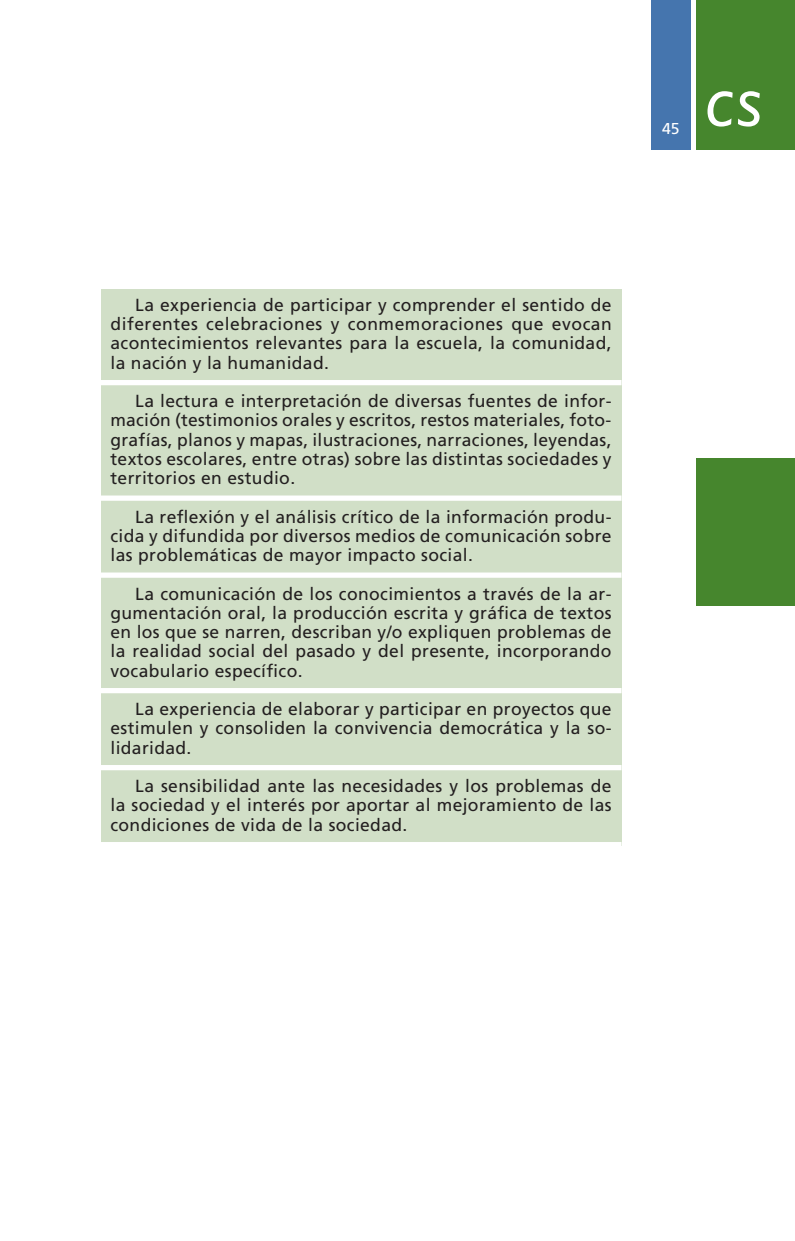
<style>
.page{position:relative;width:795px;height:1241px;background:#fff}
.page>*{position:absolute;margin:0;border:0;box-sizing:border-box;transform-origin:0 0}
.t1{font:66.5px "Sassoon Primary";color:#fff}
.t2{font:17.5px/19.2px "Frutiger LT Std";letter-spacing:.02em;color:#231f20;text-align:justify}
.t3{font:15.75px "Frutiger LT Std";color:#fff}
</style>
<div class="page">
<div style="left:651px;top:0;width:40px;height:150px;background:#4575ae"></div>
<div style="left:696px;top:0;width:99px;height:150px;background:#46862d"></div>
<div style="left:696px;top:458px;width:99px;height:147px;background:#46862d"></div>
<div style="left:101px;top:289px;width:520px;height:557px;background:#d1dfc7"></div>
<div style="left:101px;top:380px;width:520px;height:5px;background:#fff"></div>
<div style="left:101px;top:496px;width:520px;height:5px;background:#fff"></div>
<div style="left:101px;top:573px;width:520px;height:5px;background:#fff"></div>
<div style="left:101px;top:688px;width:520px;height:5px;background:#fff"></div>
<div style="left:101px;top:765px;width:520px;height:5px;background:#fff"></div>
<div style="left:101px;top:842px;width:520px;height:5px;background:#fff"></div>
<p class="t3" style="left:662px;top:119px;width:19px">45</p>
<h1 class="t1" style="left:703px;top:63px;width:62px">cs</h1>
<p class="t2" style="left:110px;top:295px;width:503px;text-indent:25px">La experiencia de participar y comprender el sentido de diferentes celebraciones y conmemoraciones que evocan acontecimientos relevantes para la escuela, la comunidad, la nación y la humanidad.</p>
<p class="t2" style="left:110px;top:391px;width:503px;text-indent:25px">La lectura e interpretación de diversas fuentes de infor&shy;mación (testimonios orales y escritos, restos materiales, foto&shy;grafías, planos y mapas, ilustraciones, narraciones, leyendas, textos escolares, entre otras) sobre las distintas sociedades y territorios en estudio.</p>
<p class="t2" style="left:110px;top:507px;width:503px;text-indent:25px">La reflexión y el análisis crítico de la información produ&shy;cida y difundida por diversos medios de comunicación sobre las problemáticas de mayor impacto social.</p>
<p class="t2" style="left:110px;top:584px;width:503px;text-indent:25px">La comunicación de los conocimientos a través de la ar&shy;gumentación oral, la producción escrita y gráfica de textos en los que se narren, describan y/o expliquen problemas de la realidad social del pasado y del presente, incorporando vocabulario específico.</p>
<p class="t2" style="left:110px;top:699px;width:503px;text-indent:25px">La experiencia de elaborar y participar en proyectos que estimulen y consoliden la convivencia democrática y la so&shy;lidaridad.</p>
<p class="t2" style="left:110px;top:776px;width:503px;text-indent:25px">La sensibilidad ante las necesidades y los problemas de la sociedad y el interés por aportar al mejoramiento de las condiciones de vida de la sociedad.</p>
</div>
